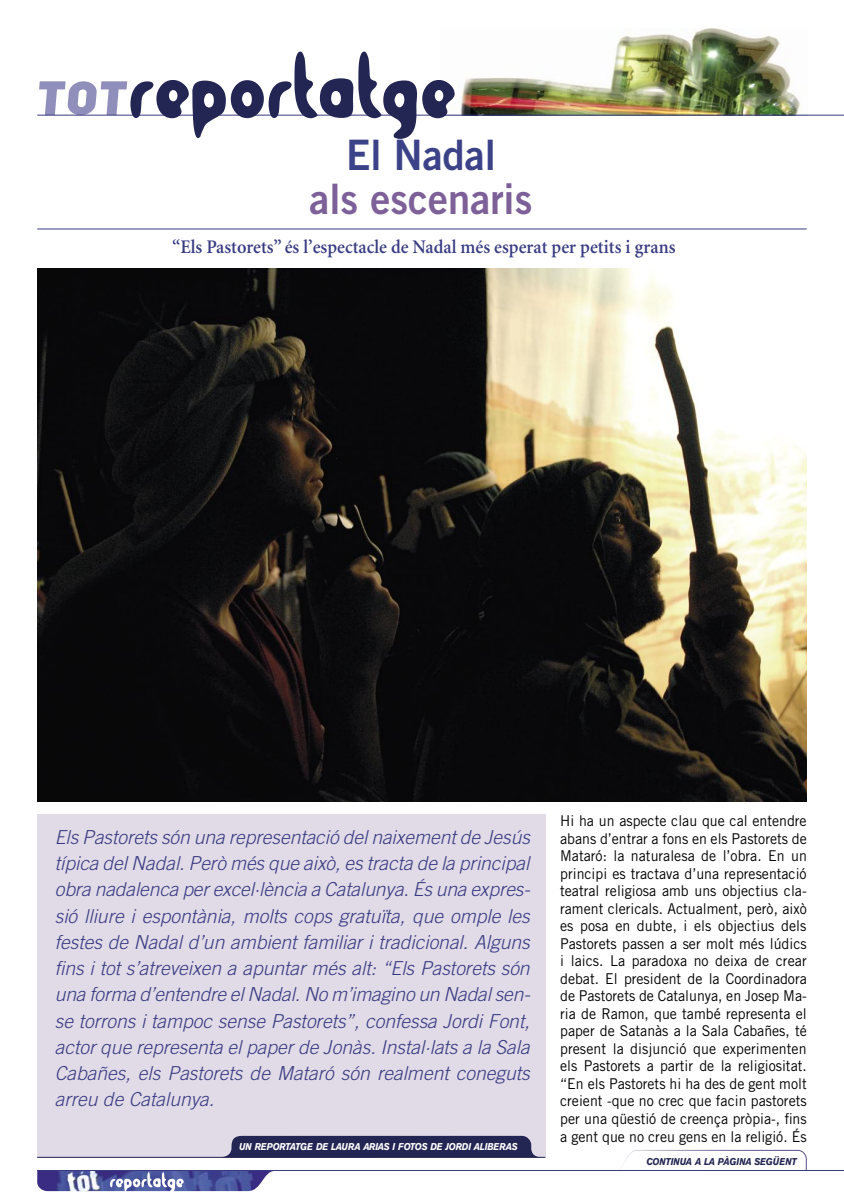
<style>
.page{position:relative;width:844px;height:1201px;background:#fff}
.page>*{position:absolute;margin:0;border:0;box-sizing:border-box;transform-origin:0 0}
.TITULAR_Trade_3_cols{font:42px "Trade Gothic Bold Two";color:#7e6099;scale:.95 1}
.TITULAR_Trade_3_cols-2{font:42px "Trade Gothic Bold Two";color:#3c4288;scale:.95 1}
.Report_Entradeta{font:italic 300 19.25px/26.2px "Trade Gothic";color:#383b82;text-align:justify}
.SUBTITOL_MINION{font:600 19.25px "Minion";color:#383b82;scale:.95 1}
.TEXT_Trade_1er{font:14.88px/17.5px "Trade Gothic";color:#000;text-align:justify;scale:.95 1}
.t1{font:italic 700 9.8px "Akzidenz Grotesk BE";letter-spacing:-.015em;color:#fff;scale:.9 1}
.t2{font:italic 700 9.8px "Akzidenz Grotesk BE";letter-spacing:-.015em;color:#232552;scale:.9 1}
</style>
<div class="page">
<div style="left:37px;top:814px;width:508px;height:343px;background:#e1dae7"></div>
<svg style="left:624px;top:1149px;width:183px;height:21px"></svg>
<img style="left:37px;top:1171px;width:236px;height:20px">
<img style="left:454px;top:29px;width:353px;height:86px">
<hr style="left:37px;top:115px;width:806px;height:1px;background:#383b82">
<hr style="left:37px;top:1170px;width:806px;height:1px;background:#383b82">
<hr style="left:37px;top:229px;width:769px;height:1px;background:#383b82">
<svg style="left:39px;top:52px;width:415px;height:87px"></svg>
<svg style="left:110px;top:1172px;width:74px;height:20px"></svg>
<svg style="left:217px;top:1135px;width:323px;height:22px;background:#373862"></svg>
<hr style="left:37px;top:1157px;width:508px;height:1px;background:#232552">
<img style="left:37px;top:269px;width:769px;height:532px">
<p class="TITULAR_Trade_3_cols-2" style="left:346px;top:129px;width:159px">El Nadal</p>
<p class="TITULAR_Trade_3_cols" style="left:309px;top:172px;width:236px">als escenaris</p>
<p class="SUBTITOL_MINION" style="left:172px;top:237px;width:531px">“Els Pastorets” és l’espectacle de Nadal més esperat per petits i grans</p>
<p class="Report_Entradeta" style="left:55px;top:823px;width:476px">Els Pastorets són una representació del naixement de Jesús típica del Nadal. Però més que això, es tracta de la principal obra nadalenca per excel·lència a Catalunya. És una expres&shy;sió lliure i espontània, molts cops gratuïta, que omple les festes de Nadal d’un ambient familiar i tradicional. Alguns fins i tot s’atreveixen a apuntar més alt: “Els Pastorets són una forma d’entendre el Nadal. No m’imagino un Nadal sen&shy;se torrons i tampoc sense Pastorets”, confessa Jordi Font, actor que representa el paper de Jonàs. Instal·lats a la Sala Cabañes, els Pastorets de Mataró són realment coneguts arreu de Catalunya.</p>
<p class="t1" style="left:239px;top:1141px;width:311px">UN REPORTATGE DE LAURA ARIAS I FOTOS DE JORDI ALIBERAS</p>
<p class="TEXT_Trade_1er" style="left:560px;top:812px;width:261px">Hi ha un aspecte clau que cal entendre abans d’entrar a fons en els Pastorets de Mataró: la naturalesa de l’obra. En un principi es tractava d’una representació teatral religiosa amb uns objectius cla&shy;rament clericals. Actualment, però, això es posa en dubte, i els objectius dels Pastorets passen a ser molt més lúdics i laics. La paradoxa no deixa de crear debat. El president de la Coordinadora de Pastorets de Catalunya, en Josep Ma&shy;ria de Ramon, que també representa el paper de Satanàs a la Sala Cabañes, té present la disjunció que experimenten els Pastorets a partir de la religiositat. “En els Pastorets hi ha des de gent molt creient -que no crec que facin pastorets per una qüestió de creença pròpia-, fins a gent que no creu gens en la religió. És</p>
<p class="t2" style="left:646px;top:1155px;width:168px">CONTINUA A LA PÀGINA SEGÜENT</p>
</div>
